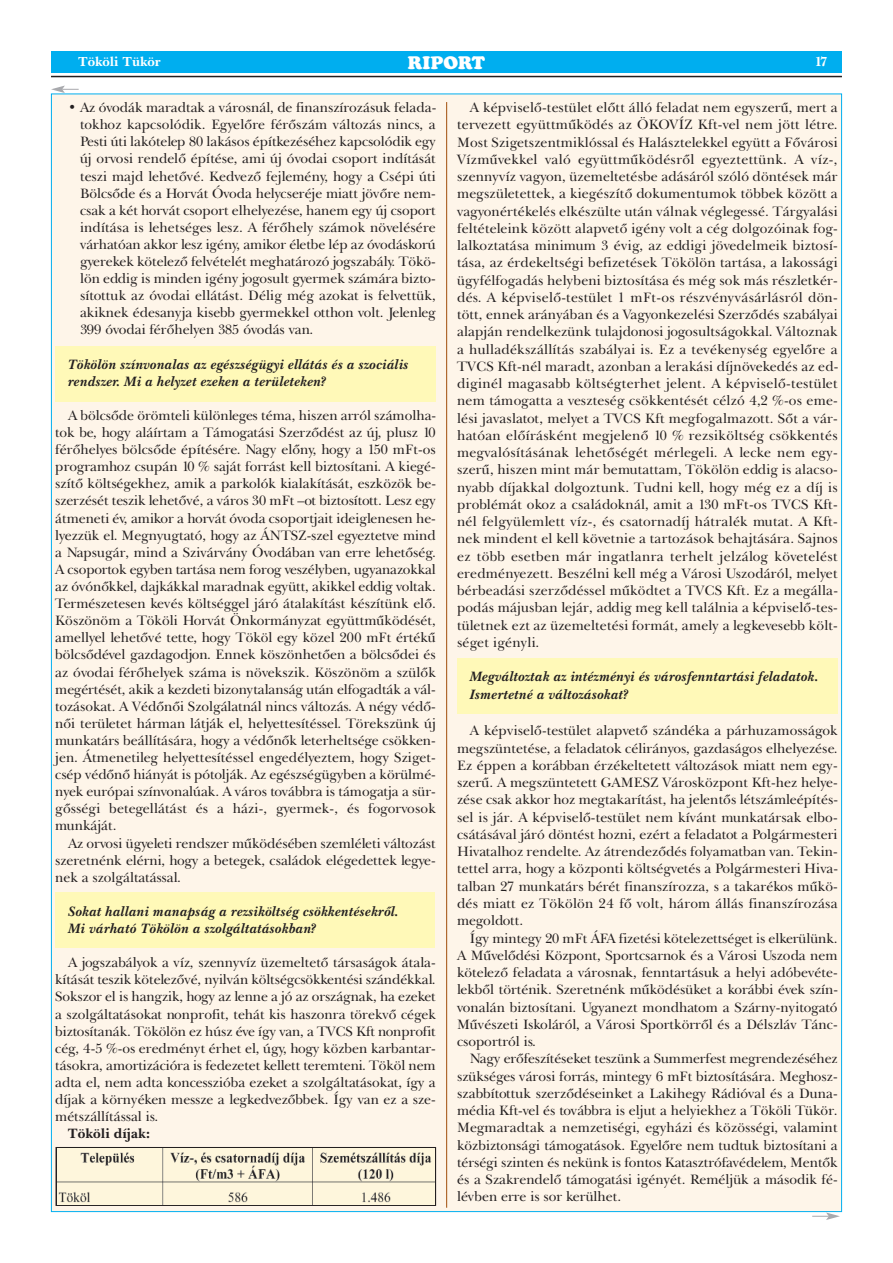
<style>
.page{position:relative;width:893px;height:1263px;background:#fff}
.page>*{position:absolute;margin:0;border:0;box-sizing:border-box;transform-origin:0 0}
.t1{font:18px "Cupertino";color:#fff}
.t2{font:13.95px/17.2px "New Baskerville PFL";color:#231f20;text-align:justify}
.t3{font:italic 700 13.95px/17.1px "New Baskerville PFL";color:#231f20}
.t4{font:700 13.95px "New Baskerville PFL";color:#231f20}
.t5{font:700 13.5px "New Baskerville PFL";color:#fff}
</style>
<div class="page">
<div style="left:52px;top:94px;width:789px;height:1117px;background:#fef5e9"></div>
<div style="left:51px;top:51px;width:791px;height:21px;background:#00aeef"></div>
<hr style="left:51px;top:76px;width:791px;height:1px;background:#231f20">
<hr style="left:446px;top:102px;width:1px;height:1106px;background:#a14d0a">
<svg style="left:51px;top:86px;width:28px;height:7px"></svg>
<svg style="left:812px;top:1212px;width:28px;height:8px"></svg>
<div style="left:55px;top:346px;width:380px;height:56px;background:#fff9b8"></div>
<div style="left:457px;top:658px;width:381px;height:56px;background:#fff9b8"></div>
<div style="left:55px;top:892px;width:380px;height:56px;background:#fff9b8"></div>
<div style="left:56px;top:1147px;width:380px;height:59px;border:2px solid #231f20"></div>
<img style="left:57px;top:1148px;width:378px;height:56px">
<p class="t5" style="left:78px;top:53px;width:84px">Tököli Tükör</p>
<p class="t1" style="left:408px;top:52px;width:79px">RIPORT</p>
<p class="t5" style="left:815px;top:53px;width:14px">17</p>
<p class="t2" style="left:80px;top:99px;width:358px;text-indent:-12px">• Az óvodák maradtak a városnál, de finanszírozásuk felada&shy;tokhoz kapcsolódik. Egyelőre férőszám változás nincs, a Pesti úti lakótelep 80 lakásos építkezéséhez kapcsolódik egy új orvosi rendelő építése, ami új óvodai csoport indítását teszi majd lehetővé. Kedvező fejlemény, hogy a Csépi úti Bölcsőde és a Horvát Óvoda helycseréje miatt jövőre nem&shy;csak a két horvát csoport elhelyezése, hanem egy új csoport indítása is lehetséges lesz. A férőhely számok növelésére várhatóan akkor lesz igény, amikor életbe lép az óvodáskorú gyerekek kötelező felvételét meghatározó jogszabály. Tökö&shy;lön eddig is minden igény jogosult gyermek számára bizto&shy;sítottuk az óvodai ellátást. Délig még azokat is felvettük, akiknek édesanyja kisebb gyermekkel otthon volt. Jelenleg 399 óvodai férőhelyen 385 óvodás van.</p>
<p class="t3" style="left:68px;top:355px;width:342px">Tökölön színvonalas az egészségügyi ellátás és a szociális rendszer. Mi a helyzet ezeken a területeken?</p>
<p class="t2" style="left:55px;top:407px;width:382px;text-indent:13px">A bölcsőde örömteli különleges téma, hiszen arról számolha&shy;tok be, hogy aláírtam a Támogatási Szerződést az új, plusz 10 férőhelyes bölcsőde építésére. Nagy előny, hogy a 150 mFt-os programhoz csupán 10 % saját forrást kell biztosítani. A kiegé&shy;szítő költségekhez, amik a parkolók kialakítását, eszközök be&shy;szerzését teszik lehetővé, a város 30 mFt –ot biztosított. Lesz egy átmeneti év, amikor a horvát óvoda csoportjait ideiglenesen he&shy;lyezzük el. Megnyugtató, hogy az ÁNTSZ-szel egyeztetve mind a Napsugár, mind a Szivárvány Óvodában van erre lehetőség.<br>A csoportok egyben tartása nem forog veszélyben, ugyanazokkal az óvónőkkel, dajkákkal maradnak együtt, akikkel eddig voltak.<br>Természetesen kevés költséggel járó átalakítást készítünk elő.<br>Köszönöm a Tököli Horvát Önkormányzat együttműködését, amellyel lehetővé tette, hogy Tököl egy közel 200 mFt értékű bölcsődével gazdagodjon. Ennek köszönhetően a bölcsődei és az óvodai férőhelyek száma is növekszik. Köszönöm a szülők megértését, akik a kezdeti bizonytalanság után elfogadták a vál&shy;tozásokat. A Védőnői Szolgálatnál nincs változás. A négy védő&shy;női területet hárman látják el, helyettesítéssel. Törekszünk új munkatárs beállítására, hogy a védőnők leterheltsége csökken&shy;jen. Átmenetileg helyettesítéssel engedélyeztem, hogy Sziget&shy;csép védőnő hiányát is pótolják. Az egészségügyben a körülmé&shy;nyek európai színvonalúak. A város továbbra is támogatja a sür&shy;gősségi betegellátást és a házi-, gyermek-, és fogorvosok munkáját.</p>
<p class="t2" style="left:55px;top:834px;width:382px;text-indent:13px">Az orvosi ügyeleti rendszer működésében szemléleti változást szeretnénk elérni, hogy a betegek, családok elégedettek legye&shy;nek a szolgáltatással.</p>
<p class="t3" style="left:68px;top:903px;width:332px">Sokat hallani manapság a rezsiköltség csökkentésekről.<br>Mi várható Tökölön a szolgáltatásokban?</p>
<p class="t2" style="left:55px;top:954px;width:382px;text-indent:13px">A jogszabályok a víz, szennyvíz üzemeltető társaságok átala&shy;kítását teszik kötelezővé, nyilván költségcsökkentési szándékkal.<br>Sokszor el is hangzik, hogy az lenne a jó az országnak, ha ezeket a szolgáltatásokat nonprofit, tehát kis haszonra törekvő cégek biztosítanák. Tökölön ez húsz éve így van, a TVCS Kft nonprofit cég, 4-5 %-os eredményt érhet el, úgy, hogy közben karbantar&shy;tásokra, amortizációra is fedezetet kellett teremteni. Tököl nem adta el, nem adta koncesszióba ezeket a szolgáltatásokat, így a díjak a környéken messze a legkedvezőbbek. Így van ez a sze&shy;métszállítással is.</p>
<p class="t4" style="left:68px;top:1124px;width:84px">Tököli díjak:</p>
<p class="t2" style="left:457px;top:99px;width:383px;text-indent:13px">A képviselő-testület előtt álló feladat nem egyszerű, mert a tervezett együttműködés az ÖKOVÍZ Kft-vel nem jött létre.<br>Most Szigetszentmiklóssal és Halásztelekkel együtt a Fővárosi Vízművekkel való együttműködésről egyeztettünk. A víz-, szennyvíz vagyon, üzemeltetésbe adásáról szóló döntések már megszületettek, a kiegészítő dokumentumok többek között a vagyonértékelés elkészülte után válnak véglegessé. Tárgyalási feltételeink között alapvető igény volt a cég dolgozóinak fog&shy;lalkoztatása minimum 3 évig, az eddigi jövedelmeik biztosí&shy;tása, az érdekeltségi befizetések Tökölön tartása, a lakossági ügyfélfogadás helybeni biztosítása és még sok más részletkér&shy;dés. A képviselő-testület 1 mFt-os részvényvásárlásról dön&shy;tött, ennek arányában és a Vagyonkezelési Szerződés szabályai alapján rendelkezünk tulajdonosi jogosultságokkal. Változnak a hulladékszállítás szabályai is. Ez a tevékenység egyelőre a TVCS Kft-nél maradt, azonban a lerakási díjnövekedés az ed&shy;diginél magasabb költségterhet jelent. A képviselő-testület nem támogatta a veszteség csökkentését célzó 4,2 %-os eme&shy;lési javaslatot, melyet a TVCS Kft megfogalmazott. Sőt a vár&shy;hatóan előírásként megjelenő 10 % rezsiköltség csökkentés megvalósításának lehetőségét mérlegeli. A lecke nem egy&shy;szerű, hiszen mint már bemutattam, Tökölön eddig is alacso&shy;nyabb díjakkal dolgoztunk. Tudni kell, hogy még ez a díj is problémát okoz a családoknál, amit a 130 mFt-os TVCS Kft&shy;nél felgyülemlett víz-, és csatornadíj hátralék mutat. A Kft&shy;nek mindent el kell követnie a tartozások behajtására. Sajnos ez több esetben már ingatlanra terhelt jelzálog követelést eredményezett. Beszélni kell még a Városi Uszodáról, melyet bérbeadási szerződéssel működtet a TVCS Kft. Ez a megálla&shy;podás májusban lejár, addig meg kell találnia a képviselő-tes&shy;tületnek ezt az üzemeltetési formát, amely a legkevesebb költ&shy;séget igényli.</p>
<p class="t3" style="left:470px;top:668px;width:350px">Megváltoztak az intézményi és városfenntartási feladatok.<br>Ismertetné a változásokat?</p>
<p class="t2" style="left:457px;top:722px;width:383px;text-indent:13px">A képviselő-testület alapvető szándéka a párhuzamosságok megszüntetése, a feladatok célirányos, gazdaságos elhelyezése.<br>Ez éppen a korábban érzékeltetett változások miatt nem egy&shy;szerű. A megszüntetett GAMESZ Városközpont Kft-hez helye&shy;zése csak akkor hoz megtakarítást, ha jelentős létszámleépítés&shy;sel is jár. A képviselő-testület nem kívánt munkatársak elbo&shy;csátásával járó döntést hozni, ezért a feladatot a Polgármesteri Hivatalhoz rendelte. Az átrendeződés folyamatban van. Tekin&shy;tettel arra, hogy a központi költségvetés a Polgármesteri Hiva&shy;talban 27 munkatárs bérét finanszírozza, s a takarékos műkö&shy;dés miatt ez Tökölön 24 fő volt, három állás finanszírozása megoldott.</p>
<p class="t2" style="left:457px;top:929px;width:382px;text-indent:13px">Így mintegy 20 mFt ÁFA fizetési kötelezettséget is elkerülünk.<br>A Művelődési Központ, Sportcsarnok és a Városi Uszoda nem kötelező feladata a városnak, fenntartásuk a helyi adóbevéte&shy;lekből történik. Szeretnénk működésüket a korábbi évek szín&shy;vonalán biztosítani. Ugyanezt mondhatom a Szárny-nyitogató Művészeti Iskoláról, a Városi Sportkörről és a Délszláv Tánc&shy;csoportról is.</p>
<p class="t2" style="left:457px;top:1050px;width:382px;text-indent:13px">Nagy erőfeszítéseket teszünk a Summerfest megrendezéséhez szükséges városi forrás, mintegy 6 mFt biztosítására. Meghosz&shy;szabbítottuk szerződéseinket a Lakihegy Rádióval és a Duna&shy;média Kft-vel és továbbra is eljut a helyiekhez a Tököli Tükör.<br>Megmaradtak a nemzetiségi, egyházi és közösségi, valamint közbiztonsági támogatások. Egyelőre nem tudtuk biztosítani a térségi szinten és nekünk is fontos Katasztrófavédelem, Mentők és a Szakrendelő támogatási igényét. Reméljük a második fé&shy;lévben erre is sor kerülhet.</p>
</div>
